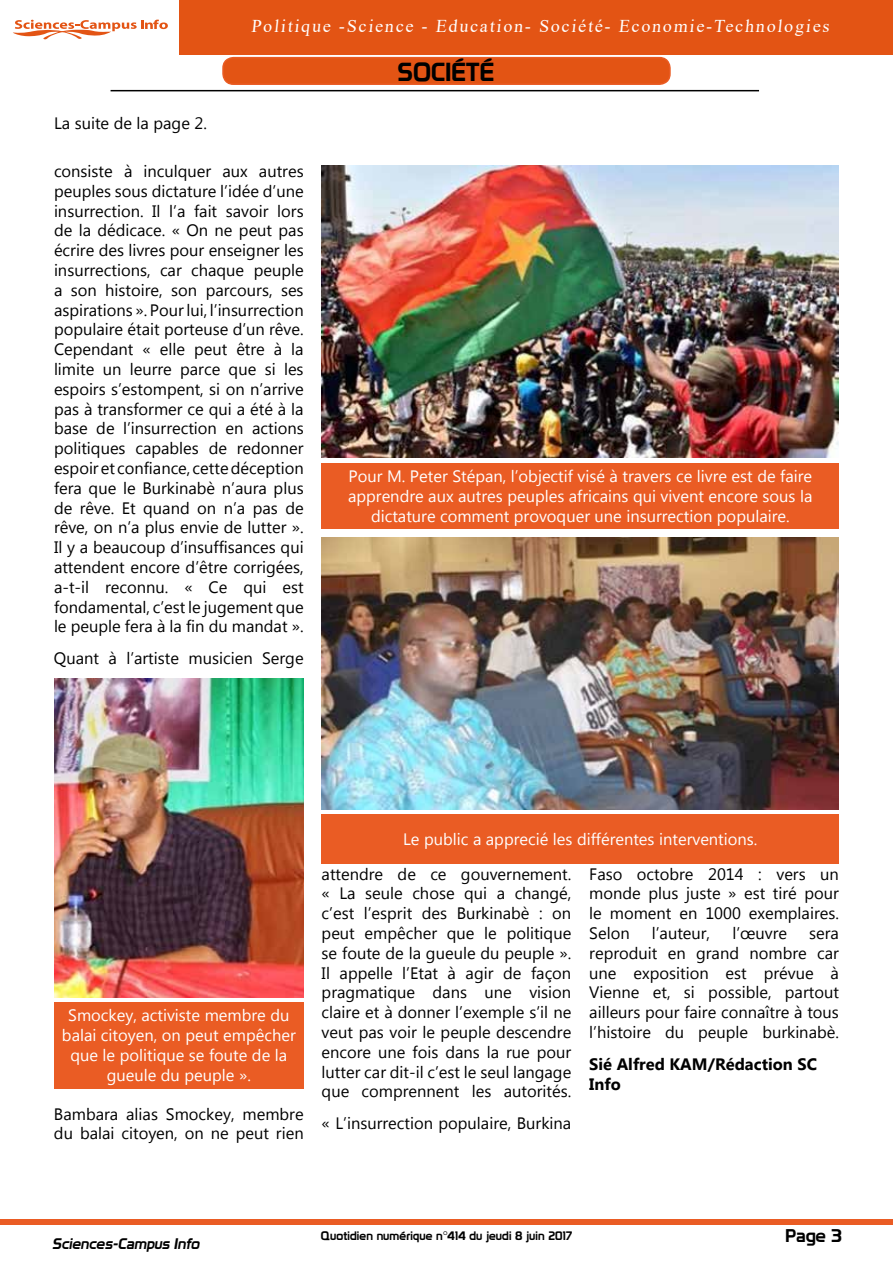
<style>
.page{position:relative;width:893px;height:1263px;background:#fff}
.page>*{position:absolute;margin:0;border:0;box-sizing:border-box;transform-origin:0 0}
.t1{font:25.5px "Prototype";color:#000}
.t2{font:18px "Times New Roman";color:#fff}
.t3{font:18px "Prototype";color:#000}
.t4{font:16.5px/19.8px "Myanmar Text";color:#000;text-align:justify}
.t5{font:16.5px/19.8px "Myanmar Text";color:#fff;text-align:center}
.t6{font:700 16.5px/19.8px "Myanmar Text";color:#000}
.t7{font:italic 15px "Prototype";color:#000}
.t8{font:12px "Prototype";letter-spacing:.01em;color:#000}
</style>
<div class="page">
<div style="left:0;top:1219px;width:893px;height:6px;background:#ea5c24"></div>
<hr style="left:111px;top:90px;width:648px;height:1px;background:#000">
<div style="left:223px;top:58px;width:447px;height:26px;background:#e35414;border-radius:10px"></div>
<div style="left:222px;top:57px;width:449px;height:28px;border:2px solid #ea5c24;border-radius:10px"></div>
<svg style="left:13px;top:20px;width:155px;height:20px"></svg>
<div style="left:180px;top:0;width:713px;height:54px;background:#e35414"></div>
<img style="left:322px;top:166px;width:517px;height:291px">
<div style="left:322px;top:463px;width:517px;height:66px;background:#ea5c24"></div>
<img style="left:322px;top:538px;width:517px;height:271px">
<div style="left:322px;top:814px;width:517px;height:50px;background:#ea5c24"></div>
<img style="left:54px;top:678px;width:250px;height:319px">
<div style="left:54px;top:1002px;width:250px;height:87px;background:#ea5c24"></div>
<p class="t2" style="left:251px;top:13px;width:582px">Politique -Science - Education- Société- Economie-Technologies</p>
<p class="t4" style="left:54px;top:114px;width:154px">La suite de la page 2.</p>
<p class="t4" style="left:54px;top:161px;width:251px">consiste à inculquer aux autres peuples sous dictature l’idée d’une insurrection. Il l’a fait savoir lors de la dédicace. « On ne peut pas écrire des livres pour enseigner les insurrections, car chaque peuple a son histoire, son parcours, ses aspirations ». Pour lui, l’insurrection populaire était porteuse d’un rêve.<br>Cependant « elle peut être à la limite un leurre parce que si les espoirs s’estompent, si on n’arrive pas à transformer ce qui a été à la base de l’insurrection en actions politiques capables de redonner espoir et confiance, cette déception fera que le Burkinabè n’aura plus de rêve. Et quand on n’a pas de rêve, on n’a plus envie de lutter ».<br>Il y a beaucoup d’insuffisances qui attendent encore d’être corrigées, a-t-il reconnu. « Ce qui est fondamental, c’est le jugement que le peuple fera à la fin du mandat ».</p>
<p class="t4" style="left:54px;top:649px;width:251px">Quant à l’artiste musicien Serge</p>
<h1 class="t1" style="left:398px;top:57px;width:98px">SOCIÉTÉ</h1>
<p class="t5" style="left:348px;top:467px;width:466px">Pour M. Peter Stépan, l’objectif visé à travers ce livre est de faire apprendre aux autres peuples africains qui vivent encore sous la dictature comment provoquer une insurrection populaire.</p>
<p class="t5" style="left:62px;top:1006px;width:235px">Smockey, activiste membre du balai citoyen, on peut empêcher que le politique se foute de la gueule du peuple ».</p>
<p class="t4" style="left:54px;top:1104px;width:251px">Bambara alias Smockey, membre du balai citoyen, on ne peut rien</p>
<p class="t5" style="left:403px;top:829px;width:356px">Le public a apprecié les différentes interventions.</p>
<p class="t4" style="left:322px;top:864px;width:251px">attendre de ce gouvernement. « La seule chose qui a changé, c’est l’esprit des Burkinabè : on peut empêcher que le politique se foute de la gueule du peuple ».<br>Il appelle l’Etat à agir de façon pragmatique dans une vision claire et à donner l’exemple s’il ne veut pas voir le peuple descendre encore une fois dans la rue pour lutter car dit-il c’est le seul langage que comprennent les autorités.</p>
<p class="t4" style="left:322px;top:1114px;width:251px">« L’insurrection populaire, Burkina</p>
<p class="t4" style="left:589px;top:864px;width:251px">Faso octobre 2014 : vers un monde plus juste » est tiré pour le moment en 1000 exemplaires.<br>Selon</p>
<p class="t4" style="left:652px;top:923px;width:60px">l’auteur,</p>
<p class="t4" style="left:732px;top:923px;width:56px">l’œuvre</p>
<p class="t4" style="left:589px;top:923px;width:251px;text-indent:220px">sera reproduit en grand nombre car une exposition est prévue à Vienne et, si possible, partout ailleurs pour faire connaître à tous l’histoire du peuple burkinabè.</p>
<p class="t6" style="left:589px;top:1054px;width:229px">Sié Alfred KAM/Rédaction SC<br>Info</p>
<p class="t7" style="left:52px;top:1234px;width:152px">Sciences-Campus Info</p>
<p class="t3" style="left:786px;top:1225px;width:58px">Page 3</p>
<p class="t8" style="left:321px;top:1228px;width:253px">Quotidien numérique n°414 du jeudi 8 juin 2017</p>
</div>
